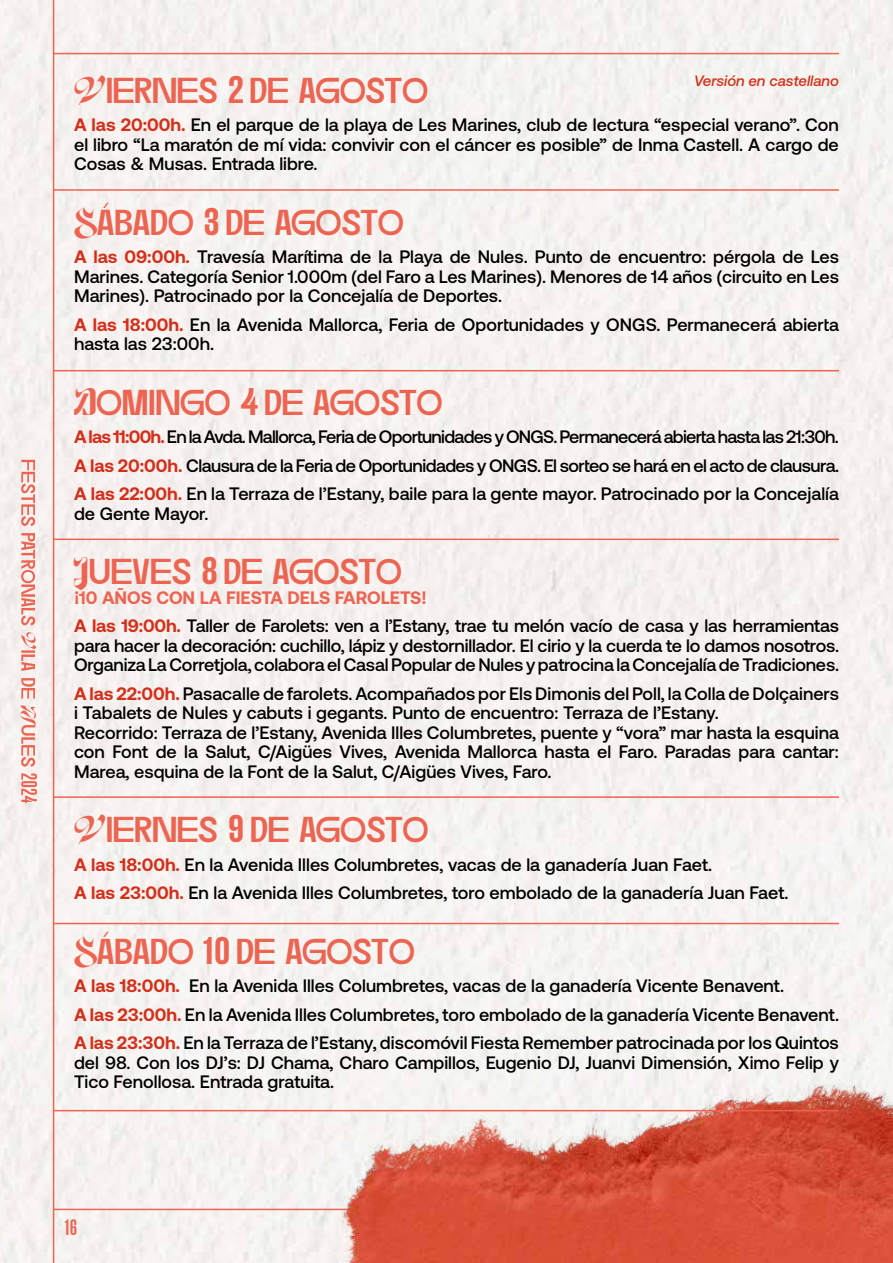
<style>
.page{position:relative;width:893px;height:1263px;background:#fff}
.page>*{position:absolute;margin:0;border:0;box-sizing:border-box;transform-origin:0 0}
.t1{font:36px "Dirtyline 36 Daysoftype 2022";color:#ec6452}
.t2{font:500 18px/19.5px "Aeonik";color:#000}
.t3{font:500 16.5px "Tusker Grotesk 4500";color:#ec6452}
.t4{font:italic 500 15px "Aeonik";color:#d3301b}
.s1{font-family:"Tusker Grotesk 6500";font-weight:500;font-size:28.5px}
.s2{font-weight:700;color:#d3301b}
.s3{font-weight:700;color:#ec6452}
</style>
<div class="page">
<hr style="left:53px;top:0;width:1px;height:1263px;background:#ec6452">
<hr style="left:54px;top:53px;width:785px;height:1px;background:#ec6452">
<hr style="left:54px;top:1209px;width:785px;height:1px;background:#ec6452">
<svg style="left:20px;top:460px;width:17px;height:343px"></svg>
<img style="left:277px;top:1016px;width:616px;height:247px">
<hr style="left:54px;top:189px;width:785px;height:2px;background:#ec6452">
<hr style="left:54px;top:370px;width:785px;height:1px;background:#ec6452">
<hr style="left:54px;top:538px;width:785px;height:2px;background:#ec6452">
<hr style="left:54px;top:796px;width:785px;height:2px;background:#ec6452">
<hr style="left:54px;top:923px;width:785px;height:1px;background:#ec6452">
<hr style="left:54px;top:1110px;width:785px;height:1px;background:#ec6452">
<h1 class="t1" style="left:74px;top:69px;width:355px">Viernes <span class="s1">2</span> de agosto</h1>
<p class="t2" style="left:74px;top:115px;width:766px;text-align:justify"><span class="s2">A las 20:00h.</span> En el parque de la playa de Les Marines, club de lectura “especial verano”. Con el libro “La maratón de mí vida: convivir con el cáncer es posible” de Inma Castell. A cargo de Cosas &amp; Musas. Entrada libre.</p>
<h1 class="t1" style="left:74px;top:201px;width:331px">Sábado <span class="s1">3</span> de agosto</h1>
<p class="t2" style="left:74px;top:247px;width:766px;text-align:justify"><span class="s2">A las 09:00h.</span> Travesía Marítima de la Playa de Nules. Punto de encuentro: pérgola de Les Marines. Categoría Senior 1.000m (del Faro a Les Marines). Menores de 14 años (circuito en Les Marines). Patrocinado por la Concejalía de Deportes.</p>
<p class="t2" style="left:74px;top:315px;width:766px"><span class="s2">A las 18:00h.</span> En la Avenida Mallorca, Feria de Oportunidades y ONGS. Permanecerá abierta hasta las 23:00h.</p>
<h1 class="t1" style="left:74px;top:381px;width:370px">Domingo <span class="s1">4</span> de agosto</h1>
<p class="t2" style="left:74px;top:423px;width:766px;line-height:28.5px;text-align:justify"><span class="s2">A las 11:00h.</span> En la Avda. Mallorca, Feria de Oportunidades y ONGS. Permanecerá abierta hasta las 21:30h.<br><span class="s2">A las 20:00h.</span> Clausura de la Feria de Oportunidades y ONGS. El sorteo se hará en el acto de clausura.<br><span class="s2">A las 22:00h.</span> En la Terraza de l’Estany, baile para la gente mayor. Patrocinado por la Concejalía</p>
<p class="t2" style="left:74px;top:504px;width:136px">de Gente Mayor.</p>
<h1 class="t1" style="left:74px;top:550px;width:329px">Jueves <span class="s1">8</span> de agosto</h1>
<p class="t2" style="left:74px;top:583px;width:766px;line-height:28.5px"><span class="s3">¡10 AÑOS CON LA FIESTA DELS FAROLETS!<br></span><span class="s2">A las 19:00h.</span> Taller de Farolets: ven a l’Estany, trae tu melón vacío de casa y las herramientas</p>
<p class="t2" style="left:74px;top:636px;width:766px">para hacer la decoración: cuchillo, lápiz y destornillador. El cirio y la cuerda te lo damos nosotros.<br>Organiza La Corretjola, colabora el Casal Popular de Nules y patrocina la Concejalía de Tradiciones.</p>
<p class="t2" style="left:74px;top:684px;width:766px"><span class="s2">A las 22:00h.</span> Pasacalle de farolets. Acompañados por Els Dimonis del Poll, la Colla de Dolçainers i Tabalets de Nules y cabuts i gegants. Punto de encuentro: Terraza de l’Estany.<br>Recorrido: Terraza de l’Estany, Avenida Illes Columbretes, puente y “vora” mar hasta la esquina con Font de la Salut, C/Aigües Vives, Avenida Mallorca hasta el Faro. Paradas para cantar:<br>Marea, esquina de la Font de la Salut, C/Aigües Vives, Faro.</p>
<h1 class="t1" style="left:74px;top:808px;width:356px">Viernes <span class="s1">9</span> de agosto</h1>
<p class="t2" style="left:74px;top:850px;width:716px;line-height:28.5px"><span class="s2">A las 18:00h.</span> En la Avenida Illes Columbretes, vacas de la ganadería Juan Faet.<br><span class="s2">A las 23:00h.</span> En la Avenida Illes Columbretes, toro embolado de la ganadería Juan Faet.</p>
<h1 class="t1" style="left:74px;top:930px;width:342px">Sábado <span class="s1">10</span> de agosto</h1>
<p class="t2" style="left:74px;top:972px;width:766px;line-height:28.5px"><span class="s2">A las 18:00h.</span> En la Avenida Illes Columbretes, vacas de la ganadería Vicente Benavent.<br><span class="s2">A las 23:00h.</span> En la Avenida Illes Columbretes, toro embolado de la ganadería Vicente Benavent.<br><span class="s2">A las 23:30h.</span> En la Terraza de l’Estany, discomóvil Fiesta Remember patrocinada por los Quintos</p>
<p class="t2" style="left:74px;top:1053px;width:766px">del 98. Con los DJ’s: DJ Chama, Charo Campillos, Eugenio DJ, Juanvi Dimensión, Ximo Felip y<br>Tico Fenollosa. Entrada gratuita.</p>
<p class="t4" style="left:694px;top:72px;width:146px">Versión en castellano</p>
<p class="t3" style="left:65px;top:1218px;width:14px">16</p>
</div>
